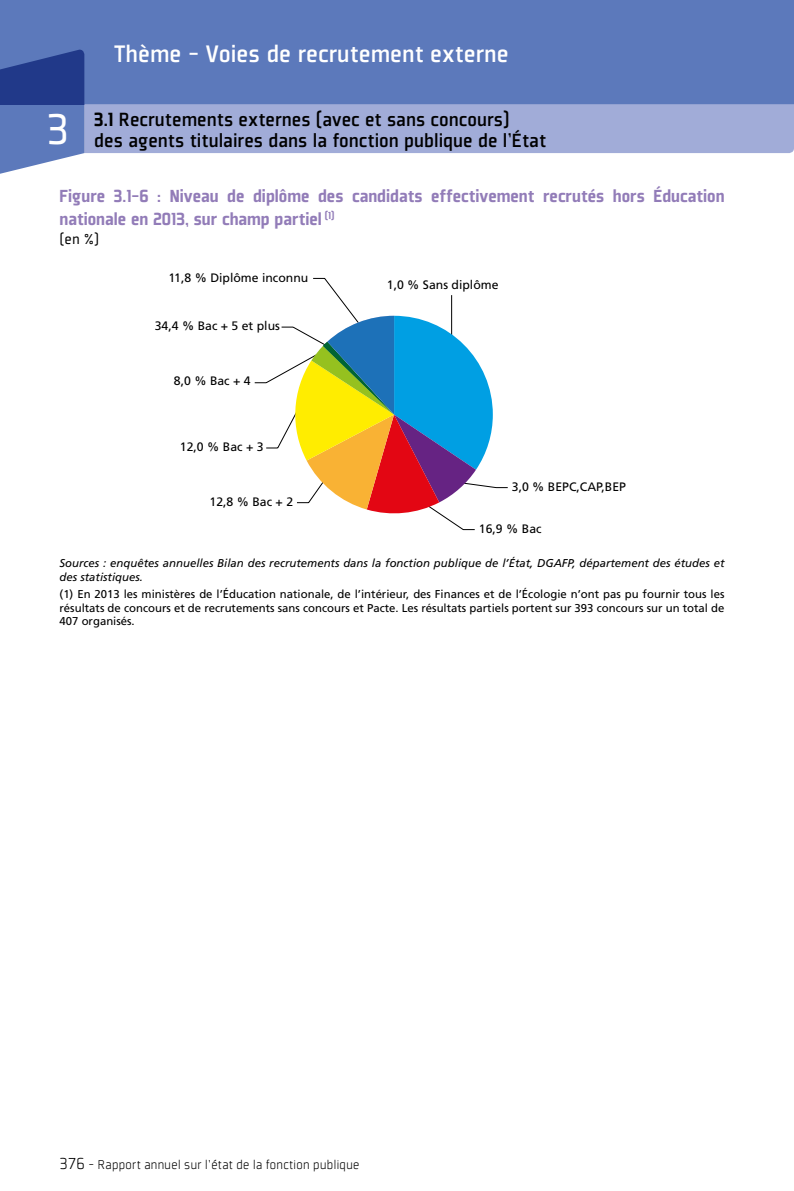
<style>
.page{position:relative;width:794px;height:1191px;background:#fff}
.page>*{position:absolute;margin:0;border:0;box-sizing:border-box;transform-origin:0 0}
.t1{font:47.25px "Plexes";color:#fff}
.t2{font:500 26.25px "Plexes";color:#fff}
.t3{font:500 21px/21px "Plexes";color:#000}
.t4{font:900 19.25px/23.1px "Plexes";color:#927cb8}
.t5{font:15.75px "Plexes";color:#000}
.t6{font:300 14px "Plexes";letter-spacing:-.02em;color:#000}
.t7{font:12.25px "Frutiger";color:#000}
.t8{font:11.38px/13.7px "Frutiger";color:#000;text-align:justify}
.t9{font:italic 11.38px/13.7px "Frutiger LT Std";color:#000}
.s1{font-weight:900}
.s2{font-size:17.5px}
</style>
<div class="page">
<div style="left:0;top:0;width:794px;height:104px;background:#5c79bb"></div>
<svg style="left:0;top:50px;width:794px;height:124px"></svg>
<hr style="left:793px;top:0;width:1px;height:104px;background:#5c79bb">
<svg style="left:254px;top:277px;width:254px;height:254px"></svg>
<svg style="left:290px;top:316px;width:203px;height:200px"></svg>
<h2 class="t2" style="left:114px;top:40px;width:396px">Thème - Voies de recrutement externe</h2>
<h3 class="t3" style="left:94px;top:109px;width:453px"><span class="s1">3.1</span> Recrutements externes (avec et sans concours)<br>des agents titulaires dans la fonction publique de l’État</h3>
<h3 class="t4" style="left:60px;top:184px;width:666px">Figure 3.1-6 : Niveau de diplôme des candidats effectivement recrutés hors Éducation nationale en 2013, sur champ partiel <sup>(1)</sup></h3>
<h3 class="t5" style="left:60px;top:231px;width:41px">(en %)</h3>
<p class="t7" style="left:387px;top:277px;width:113px">1,0 % Sans diplôme</p>
<h1 class="t1" style="left:47px;top:104px;width:24px">3</h1>
<p class="t7" style="left:168px;top:270px;width:141px">11,8 % Diplôme inconnu</p>
<p class="t7" style="left:155px;top:319px;width:127px">34,4 % Bac + 5 et plus</p>
<p class="t7" style="left:174px;top:374px;width:78px">8,0 % Bac + 4</p>
<p class="t7" style="left:180px;top:439px;width:85px">12,0 % Bac + 3</p>
<p class="t7" style="left:209px;top:495px;width:85px">12,8 % Bac + 2</p>
<p class="t7" style="left:512px;top:480px;width:116px">3,0 % BEPC,CAP,BEP</p>
<p class="t7" style="left:479px;top:521px;width:64px">16,9 % Bac</p>
<p class="t9" style="left:60px;top:556px;width:666px">Sources : enquêtes annuelles Bilan des recrutements dans la fonction publique de l’État, DGAFP, département des études et des statistiques.</p>
<p class="t8" style="left:60px;top:587px;width:666px">(1) En 2013 les ministères de l’Éducation nationale, de l’intérieur, des Finances et de l’Écologie n’ont pas pu fournir tous les résultats de concours et de recrutements sans concours et Pacte. Les résultats partiels portent sur 393 concours sur un total de 407 organisés.</p>
<p class="t6" style="left:60px;top:1157px;width:302px"><span class="s2">376</span> - Rapport annuel sur l’état de la fonction publique</p>
</div>
